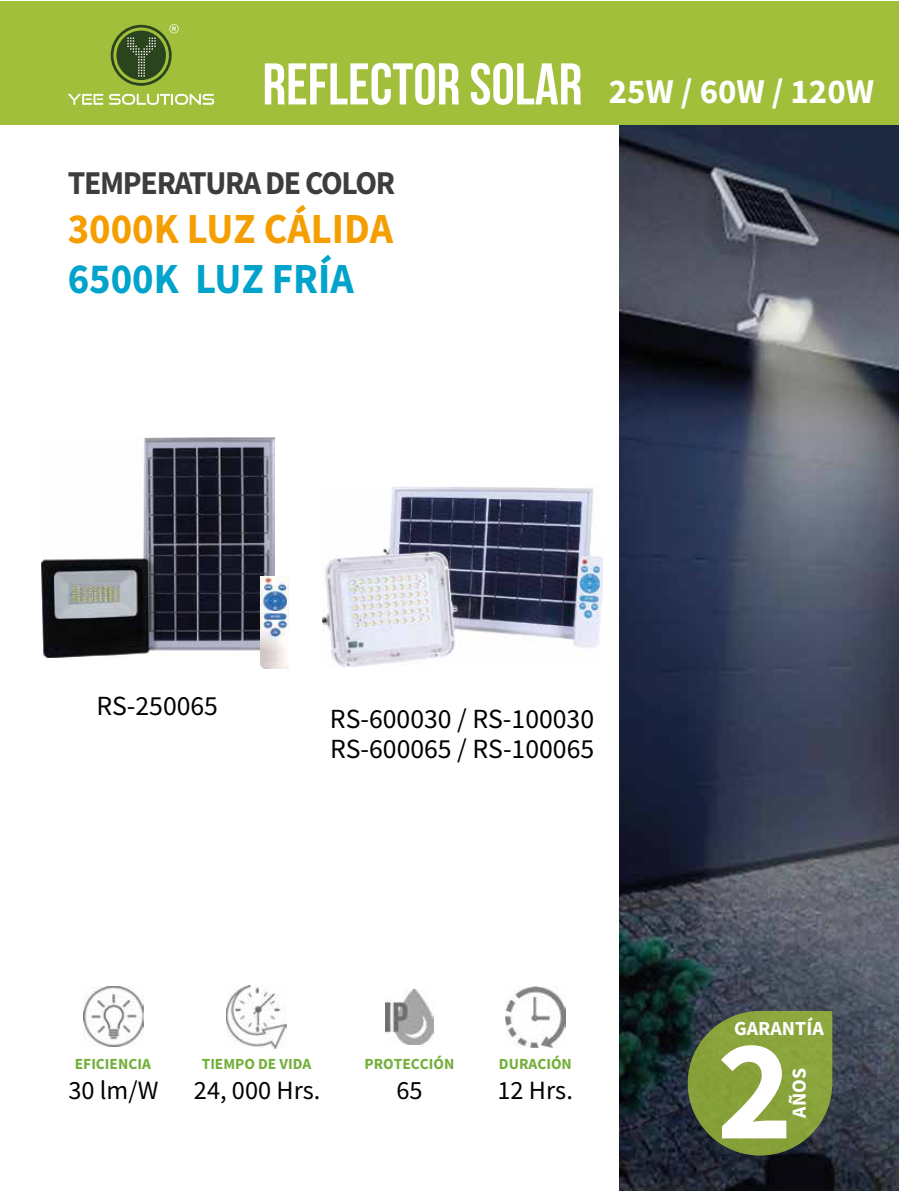
<style>
.page{position:relative;width:899px;height:1191px;background:#fff}
.page>*{position:absolute;margin:0;border:0;box-sizing:border-box;transform-origin:0 0}
.t1{font:700 144px "Source Sans Pro";color:#fff}
.t2{font:700 58.65px "Bebas Neue";color:#fff}
.t3{font:700 42.9px "Source Sans Pro";color:#f59e00;scale:.95 1}
.t4{font:700 42.9px "Source Sans Pro";color:#00a3cb;scale:.95 1}
.t5{font:700 33.3px "Source Sans Pro";letter-spacing:-.04em;color:#3d3d3b;scale:.95 1}
.t6{font:27.75px/29.7px "Source Sans Pro";color:#010101}
.t7{font:26.4px "Source Sans Pro";color:#010101}
.t8{font:700 19.95px "Source Sans Pro";color:#fff}
.t9{font:700 15.45px "Source Sans Pro";color:#73af3a}
.s1{font-family:"Source Sans Pro";font-size:34.8px}
</style>
<div class="page">
<img style="left:619px;top:125px;width:280px;height:1066px">
<img style="left:41px;top:437px;width:233px;height:220px">
<img style="left:260px;top:576px;width:28px;height:92px">
<img style="left:323px;top:486px;width:279px;height:180px">
<img style="left:84px;top:987px;width:59px;height:59px">
<img style="left:227px;top:985px;width:60px;height:63px">
<img style="left:385px;top:989px;width:48px;height:55px">
<img style="left:505px;top:986px;width:60px;height:61px">
<div style="left:1px;top:2px;width:898px;height:123px;background:#a1bf3a"></div>
<svg style="left:68px;top:94px;width:35px;height:11px"></svg>
<svg style="left:109px;top:94px;width:105px;height:11px"></svg>
<svg style="left:111px;top:25px;width:61px;height:61px"></svg>
<svg style="left:113px;top:28px;width:56px;height:55px"></svg>
<div style="left:116px;top:31px;width:50px;height:49px;background:#2a441d;border-radius:50%"></div>
<svg style="left:127px;top:38px;width:29px;height:39px"></svg>
<svg style="left:169px;top:24px;width:10px;height:9px"></svg>
<svg style="left:687px;top:1011px;width:145px;height:144px;background:#778e3b"></svg>
<h2 class="t2" style="left:262px;top:52px;width:613px">REFLECTOR SOLAR <span class="s1">25W / 60W / 120W</span></h2>
<p class="t5" style="left:68px;top:160px;width:346px">TEMPERATURA DE COLOR</p>
<h3 class="t3" style="left:68px;top:200px;width:344px">3000K LUZ CÁLIDA</h3>
<h3 class="t4" style="left:68px;top:249px;width:303px">6500K LUZ FRÍA</h3>
<p class="t6" style="left:96px;top:691px;width:123px">RS-250065</p>
<p class="t6" style="left:330px;top:704px;width:266px">RS-600030 / RS-100030<br>RS-600065 / RS-100065</p>
<p class="t9" style="left:75px;top:1053px;width:78px">EFICIENCIA</p>
<p class="t9" style="left:202px;top:1053px;width:111px">TIEMPO DE VIDA</p>
<p class="t9" style="left:364px;top:1053px;width:91px">PROTECCIÓN</p>
<p class="t9" style="left:499px;top:1053px;width:74px">DURACIÓN</p>
<p class="t7" style="left:68px;top:1073px;width:91px">30 lm/W</p>
<p class="t7" style="left:194px;top:1073px;width:128px">24, 000 Hrs.</p>
<p class="t7" style="left:396px;top:1073px;width:28px">65</p>
<p class="t7" style="left:497px;top:1073px;width:77px">12 Hrs.</p>
<p class="t8" style="left:734px;top:1015px;width:91px">GARANTÍA</p>
<h1 class="t1" style="left:716px;top:993px;width:77px">2</h1>
<p class="t8" style="left:785px;top:1117px;width:51px;rotate:-90deg">AÑOS</p>
</div>
